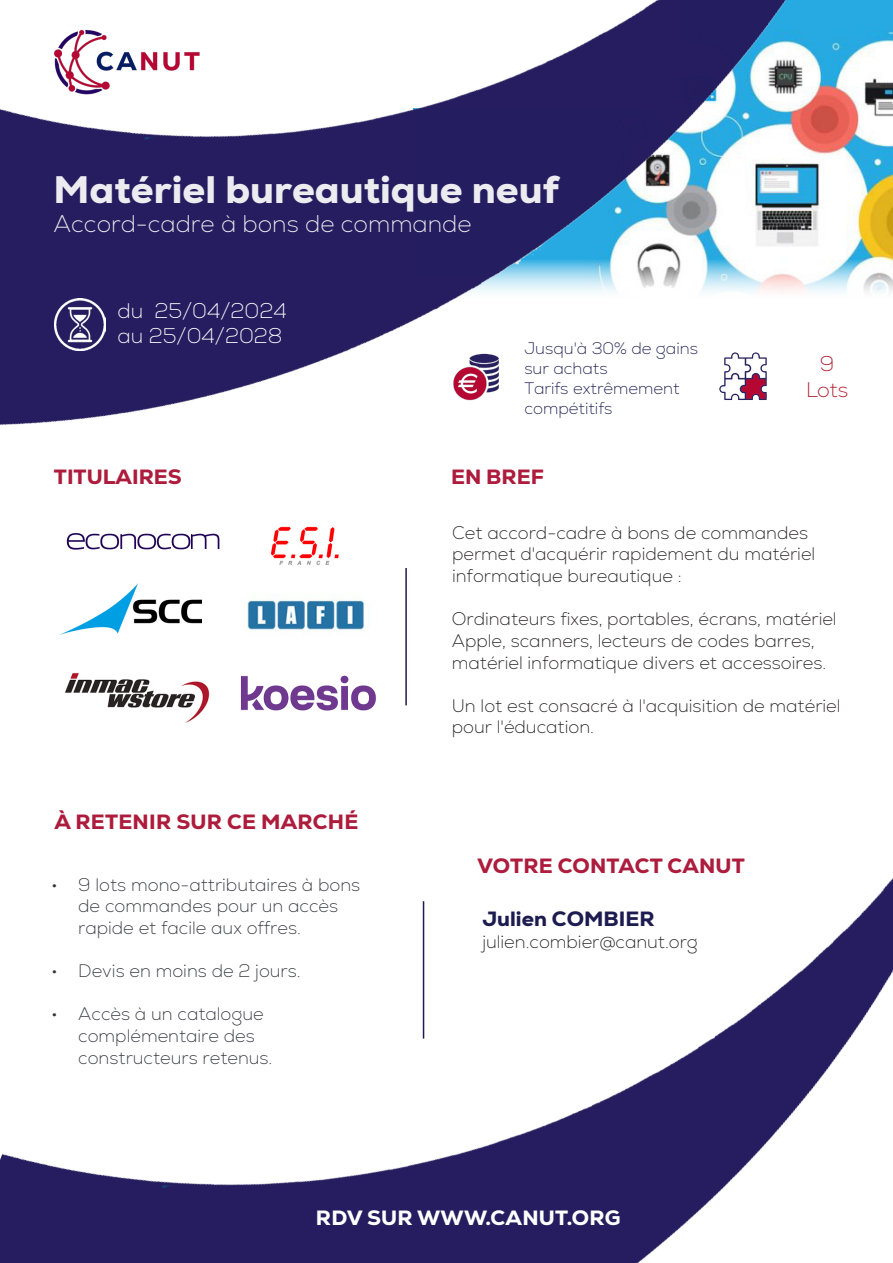
<style>
.page{position:relative;width:893px;height:1263px;background:#fff}
.page>*{position:absolute;margin:0;border:0;box-sizing:border-box;transform-origin:0 0}
.t1{font:800 39px "Nexa";color:#ecebf0}
.t2{font:200 24px "Nexa";color:#ecebf0}
.t3{font:800 21px "Nexa";letter-spacing:.01em;color:#ad1c3c}
.t4{font:200 21px/25.2px "Nexa";color:#fff}
.t5{font:800 21px "Nexa";letter-spacing:.01em;color:#fff}
.t6{font:800 21px "Nexa";color:#1d1c50}
.t7{font:200 21px "Nexa";color:#ac1d2c}
.t8{font:200 18px/21.6px "Nexa";color:#231f20}
.t9{font:200 18px/21.6px "Nexa";color:#33353d}
.t10{font:200 16.5px/19.8px "Nexa";color:#1d1c50}
</style>
<div class="page">
<img style="left:0;top:0;width:893px;height:584px">
<img style="left:54px;top:299px;width:52px;height:51px">
<img style="left:716px;top:349px;width:57px;height:59px">
<img style="left:448px;top:350px;width:62px;height:52px">
<img style="left:0;top:599px;width:893px;height:664px">
<hr style="left:405px;top:568px;width:2px;height:137px;background:#1d1c50">
<hr style="left:423px;top:901px;width:1px;height:137px;background:#1d1c50">
<img style="left:66px;top:533px;width:153px;height:17px">
<img style="left:60px;top:584px;width:141px;height:50px">
<img style="left:244px;top:551px;width:126px;height:119px">
<img style="left:62px;top:670px;width:150px;height:57px">
<img style="left:234px;top:670px;width:147px;height:46px">
<img style="left:254px;top:515px;width:103px;height:60px">
<p class="t1" style="left:54px;top:164px;width:507px">Matériel bureautique neuf</p>
<p class="t2" style="left:54px;top:209px;width:419px">Accord-cadre à bons de commande</p>
<p class="t4" style="left:117px;top:299px;width:171px">du 25/04/2024 au 25/04/2028</p>
<p class="t3" style="left:54px;top:464px;width:129px">TITULAIRES</p>
<p class="t10" style="left:524px;top:339px;width:175px">Jusqu'à 30% de gains sur achats<br>Tarifs extrêmement compétitifs</p>
<p class="t3" style="left:451px;top:464px;width:95px">EN BREF</p>
<p class="t7" style="left:820px;top:352px;width:16px">9</p>
<p class="t7" style="left:806px;top:377px;width:44px">Lots</p>
<p class="t8" style="left:452px;top:522px;width:365px">Cet accord-cadre à bons de commandes permet d'acquérir rapidement du matériel informatique bureautique :</p>
<p class="t3" style="left:55px;top:808px;width:305px">À RETENIR SUR CE MARCHÉ</p>
<p class="t9" style="left:78px;top:874px;width:283px;text-indent:-27px">• 9 lots mono-attributaires à bons de commandes pour un accès rapide et facile aux offres.</p>
<p class="t9" style="left:51px;top:960px;width:251px">• Devis en moins de 2 jours.</p>
<p class="t9" style="left:78px;top:1004px;width:196px;text-indent:-27px">• Accès à un catalogue complémentaire des constructeurs retenus.</p>
<p class="t8" style="left:452px;top:609px;width:386px">Ordinateurs fixes, portables, écrans, matériel<br>Apple, scanners, lecteurs de codes barres, matériel informatique divers et accessoires.</p>
<p class="t8" style="left:452px;top:695px;width:390px">Un lot est consacré à l'acquisition de matériel pour l'éducation.</p>
<p class="t3" style="left:477px;top:852px;width:269px">VOTRE CONTACT CANUT</p>
<p class="t6" style="left:482px;top:905px;width:174px">Julien COMBIER</p>
<p class="t8" style="left:482px;top:931px;width:217px">julien.combier@canut.org</p>
<p class="t5" style="left:316px;top:1204px;width:306px">RDV SUR WWW.CANUT.ORG</p>
</div>
